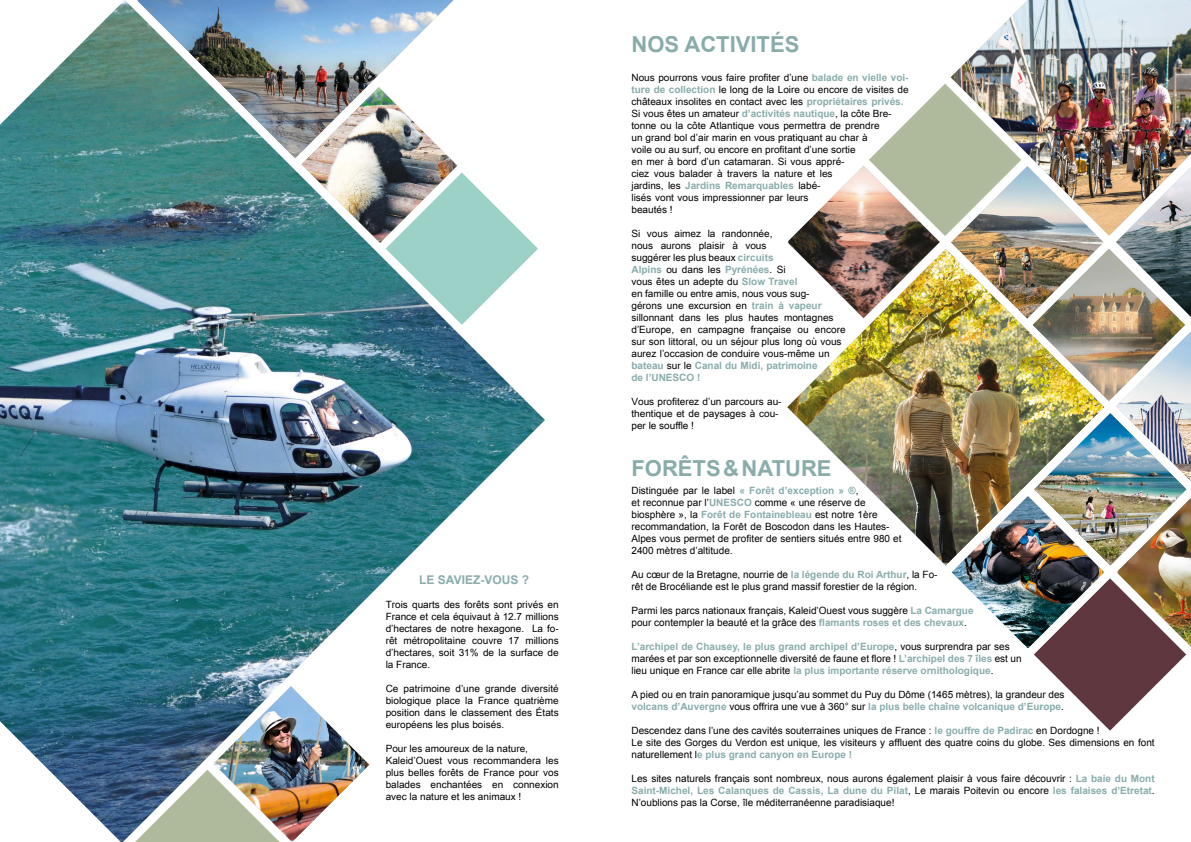
<style>
.page{position:relative;width:1191px;height:842px;background:#fff}
.page>*{position:absolute;margin:0;border:0;box-sizing:border-box;transform-origin:0 0}
.t1{font:700 22px "Arial";color:#89acab}
.t2{font:700 12px "Arial";color:#89acab}
.t3{font:10px/12px "Arial";color:#000}
.t4{font:10px/12px "Arial Unicode MS";color:#000}
.t5{font:700 10px/12px "Arial";color:#89acab}
.s1{font-family:"Arial";font-weight:700;color:#89acab}
.s2{font-family:"Arial Unicode MS";font-weight:400;color:#000}
.s3{font-weight:700;color:#89acab}
</style>
<div class="page">
<img style="left:0;top:0;width:545px;height:842px">
<img style="left:135px;top:686px;width:234px;height:156px">
<img style="left:950px;top:0;width:241px;height:84px">
<img style="left:787px;top:84px;width:404px;height:647px">
<img style="left:1034px;top:413px;width:152px;height:152px">
<p class="t2" style="left:419px;top:571px;width:111px">LE SAVIEZ-VOUS ?</p>
<p class="t4" style="left:386px;top:598px;width:174px;text-align:justify">Trois quarts des forêts sont privés en France et cela équivaut à 12.7 millions d’hectares de notre hexagone. La fo&shy;rêt métropolitaine couvre 17 millions d’hectares, soit 31% de la surface de la France.</p>
<p class="t4" style="left:386px;top:682px;width:174px;text-align:justify">Ce patrimoine d’une grande diversité biologique place la France quatrième position dans le classement des États européens les plus boisés.</p>
<p class="t4" style="left:386px;top:742px;width:174px">Pour les amoureux de la nature, Kaleid’Ouest vous recommandera les plus belles forêts de France pour vos balades enchantées en connexion avec la nature et les animaux !</p>
<h1 class="t1" style="left:631px;top:30px;width:169px">NOS ACTIVITÉS</h1>
<p class="t4" style="left:631px;top:71px;width:278px">Nous pourrons vous faire profiter d’une <span class="s1">balade en vielle voi&shy;ture de collection</span> le long de la Loire ou encore de visites de châteaux insolites en contact avec les <span class="s1">propriétaires privés.<br></span>Si vous êtes un amateur <span class="s1">d’activités nautique</span>, la côte Bre&shy;tonne ou la côte Atlantique vous permettra de prendre<br>un grand bol d’air marin en vous pratiquant au char à<br>voile ou au surf, ou encore en profitant d’une sortie<br>en mer à bord d’un catamaran. Si vous appré-<br>ciez vous balader à travers la nature et les</p>
<p class="t5" style="left:631px;top:179px;width:190px"><span class="s2">jardins, les</span> Jardins Remarquables <span class="s2">labé-</span></p>
<p class="t4" style="left:631px;top:191px;width:178px">lisés vont vous impressionner par leurs beautés !</p>
<p class="t4" style="left:631px;top:227px;width:143px">Si vous aimez la randonnée, nous aurons plaisir à vous suggérer les plus beaux <span class="s1">circuits</span></p>
<p class="t5" style="left:631px;top:263px;width:155px">Alpins <span class="s2">ou dans les</span> Pyrénées<span class="s2">. Si</span></p>
<p class="t4" style="left:631px;top:275px;width:215px">vous êtes un adepte du <span class="s1">Slow Travel<br></span>en famille ou entre amis, nous vous sug-<br>gérons une excursion en <span class="s1">train à vapeur </span>sillonnant dans les plus hautes montagnes d’Europe, en campagne française ou encore sur son littoral, ou un séjour plus long où vous aurez l’occasion de conduire vous-même un</p>
<p class="t5" style="left:631px;top:359px;width:188px">bateau <span class="s2">sur le</span> Canal du Midi, patrimoine de l’UNESCO !</p>
<p class="t4" style="left:631px;top:395px;width:151px">Vous profiterez d’un parcours au&shy;thentique et de paysages à cou&shy;per le souffle !</p>
<h1 class="t1" style="left:631px;top:454px;width:201px">FORÊTS &amp; NATURE</h1>
<p class="t3" style="left:631px;top:485px;width:271px">Distinguée par le label <span class="s3">« Forêt d’exception » ®</span>,<br>et reconnue par l’<span class="s3">UNESCO</span> comme « une réserve de biosphère », la <span class="s3">Forêt de Fontainebleau</span> est notre 1ère recommandation, la Forêt de Boscodon dans les Hautes-Alpes vous permet de profiter de sentiers situés entre 980 et 2400 mètres d’altitude.</p>
<p class="t3" style="left:631px;top:569px;width:308px">Au cœur de la Bretagne, nourrie de <span class="s3">la légende du Roi Arthur</span>, la Fo&shy;rêt de Brocéliande est le plus grand massif forestier de la région.</p>
<p class="t3" style="left:631px;top:605px;width:343px">Parmi les parcs nationaux français, Kaleid’Ouest vous suggère <span class="s3">La Camargue </span>pour contempler la beauté et la grâce des <span class="s3">flamants roses et des chevaux</span>.</p>
<p class="t3" style="left:631px;top:641px;width:391px"><span class="s3">L’archipel de Chausey, le plus grand archipel d’Europe</span>, vous surprendra par ses marées et par son exceptionnelle diversité de faune et flore ! <span class="s3">L’archipel des 7 îles</span> est un lieu unique en France car elle abrite <span class="s3">la plus importante réserve ornithologique</span>.</p>
<p class="t3" style="left:631px;top:689px;width:434px">A pied ou en train panoramique jusqu’au sommet du Puy du Dôme (1465 mètres), la grandeur des <span class="s3">volcans d’Auvergne</span> vous offrira une vue à 360° sur <span class="s3">la plus belle chaîne volcanique d’Europe</span>.</p>
<p class="t3" style="left:631px;top:725px;width:524px">Descendez dans l’une des cavités souterraines uniques de France : <span class="s3">le gouffre de Padirac</span> en Dordogne !<br>Le site des Gorges du Verdon est unique, les visiteurs y affluent des quatre coins du globe. Ses dimensions en font naturellement l<span class="s3">e plus grand canyon en Europe !</span></p>
<p class="t3" style="left:631px;top:773px;width:525px;text-align:justify">Les sites naturels français sont nombreux, nous aurons également plaisir à vous faire découvrir : <span class="s3">La baie du Mont Saint-Michel, Les Calanques de Cassis, La dune du Pilat</span>, Le marais Poitevin ou encore <span class="s3">les falaises d’Etretat</span>.<br>N’oublions pas la Corse, île méditerranéenne paradisiaque!</p>
</div>
